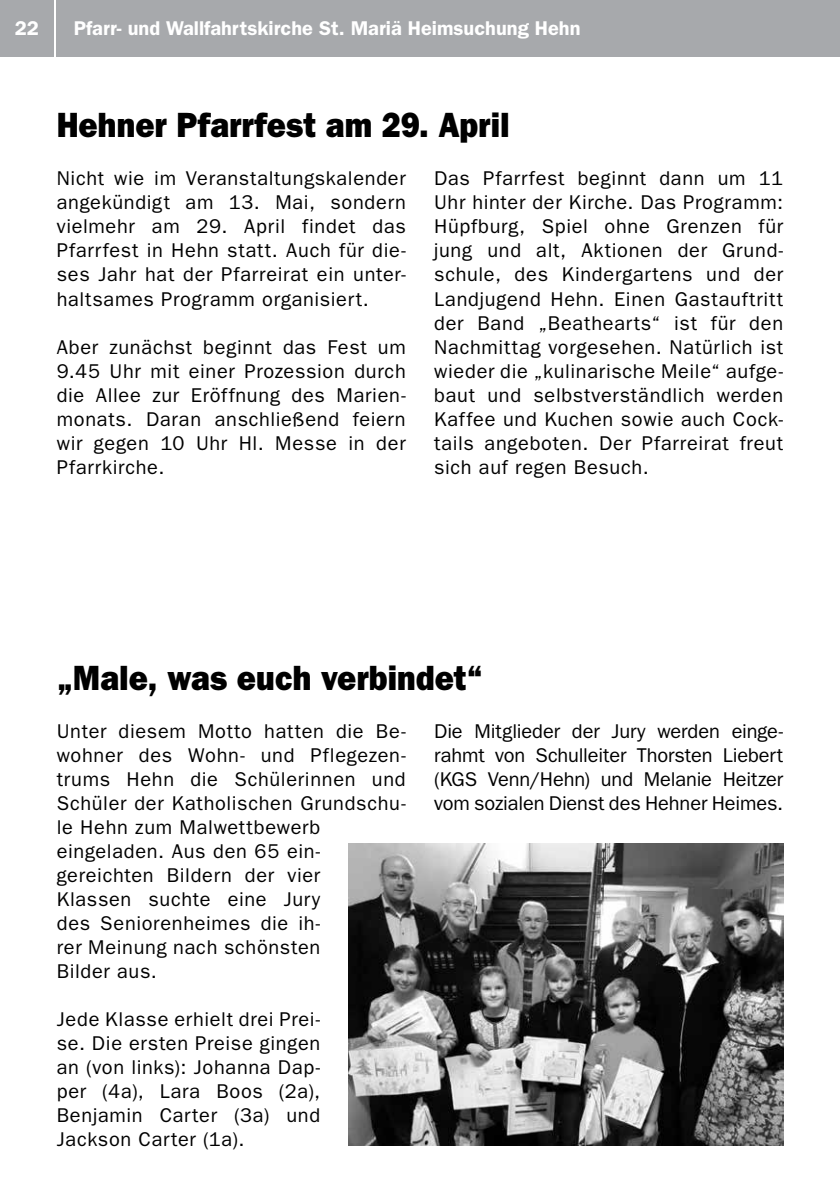
<style>
.page{position:relative;width:840px;height:1191px;background:#fff}
.page>*{position:absolute;margin:0;border:0;box-sizing:border-box;transform-origin:0 0}
.t1{font:800 35.2px "Franklin Gothic LT";color:#000;scale:.91 1}
.t2{font:20px/24px "Franklin Gothic LT";letter-spacing:.035em;color:#000;text-align:justify}
.t3{font:600 20px "Franklin Gothic LT";color:#fff}
</style>
<div class="page">
<div style="left:0;top:0;width:54px;height:57px;background:#a7a9ac"></div>
<div style="left:57px;top:0;width:782px;height:57px;background:#a7a9ac"></div>
<img style="left:348px;top:844px;width:434px;height:301px">
<p class="t3" style="left:15px;top:17px;width:26px">22</p>
<p class="t3" style="left:74px;top:17px;width:508px">Pfarr- und Wallfahrtskirche St. Mariä Heimsuchung Hehn</p>
<h1 class="t1" style="left:57px;top:105px;width:499px">Hehner Pfarrfest am 29. April</h1>
<p class="t2" style="left:57px;top:167px;width:350px">Nicht wie im Veranstaltungskalender angekündigt am 13. Mai, sondern vielmehr am 29. April findet das Pfarrfest in Hehn statt. Auch für die&shy;ses Jahr hat der Pfarreirat ein unter&shy;haltsames Programm organisiert.</p>
<p class="t2" style="left:57px;top:335px;width:350px">Aber zunächst beginnt das Fest um 9.45 Uhr mit einer Prozession durch die Allee zur Eröffnung des Marien&shy;monats. Daran anschließend feiern wir gegen 10 Uhr Hl. Messe in der Pfarrkirche.</p>
<p class="t2" style="left:434px;top:167px;width:350px">Das Pfarrfest beginnt dann um 11<br>Uhr hinter der Kirche. Das Programm:<br>Hüpfburg, Spiel ohne Grenzen für jung und alt, Aktionen der Grund&shy;schule, des Kindergartens und der Landjugend Hehn. Einen Gastauftritt der Band „Beathearts“ ist für den Nachmittag vorgesehen. Natürlich ist wieder die „kulinarische Meile“ aufge&shy;baut und selbstverständlich werden Kaffee und Kuchen sowie auch Cock&shy;tails angeboten. Der Pfarreirat freut sich auf regen Besuch.</p>
<h1 class="t1" style="left:57px;top:657px;width:470px">„Male, was euch verbindet“</h1>
<p class="t2" style="left:57px;top:719px;width:350px;text-align:left">Unter diesem Motto hatten die Be&shy;wohner des Wohn- und Pflegezen&shy;trums Hehn die Schülerinnen und<br>Schüler der Katholischen Grundschu&shy;le Hehn zum Malwettbewerb eingeladen. Aus den 65 ein&shy;gereichten Bildern der vier<br>Klassen suchte eine Jury<br>des Seniorenheimes die ih-<br>rer Meinung nach schönsten<br>Bilder aus.</p>
<p class="t2" style="left:57px;top:1007px;width:265px">Jede Klasse erhielt drei Prei&shy;se. Die ersten Preise gingen an (von links): Johanna Dap&shy;per (4a), Lara Boos (2a), Benjamin Carter (3a) und Jackson Carter (1a).</p>
<p class="t2" style="left:434px;top:719px;width:350px">Die Mitglieder der Jury werden einge&shy;rahmt von Schulleiter Thorsten Liebert (KGS Venn/Hehn) und Melanie Heitzer vom sozialen Dienst des Hehner Heimes.</p>
</div>
